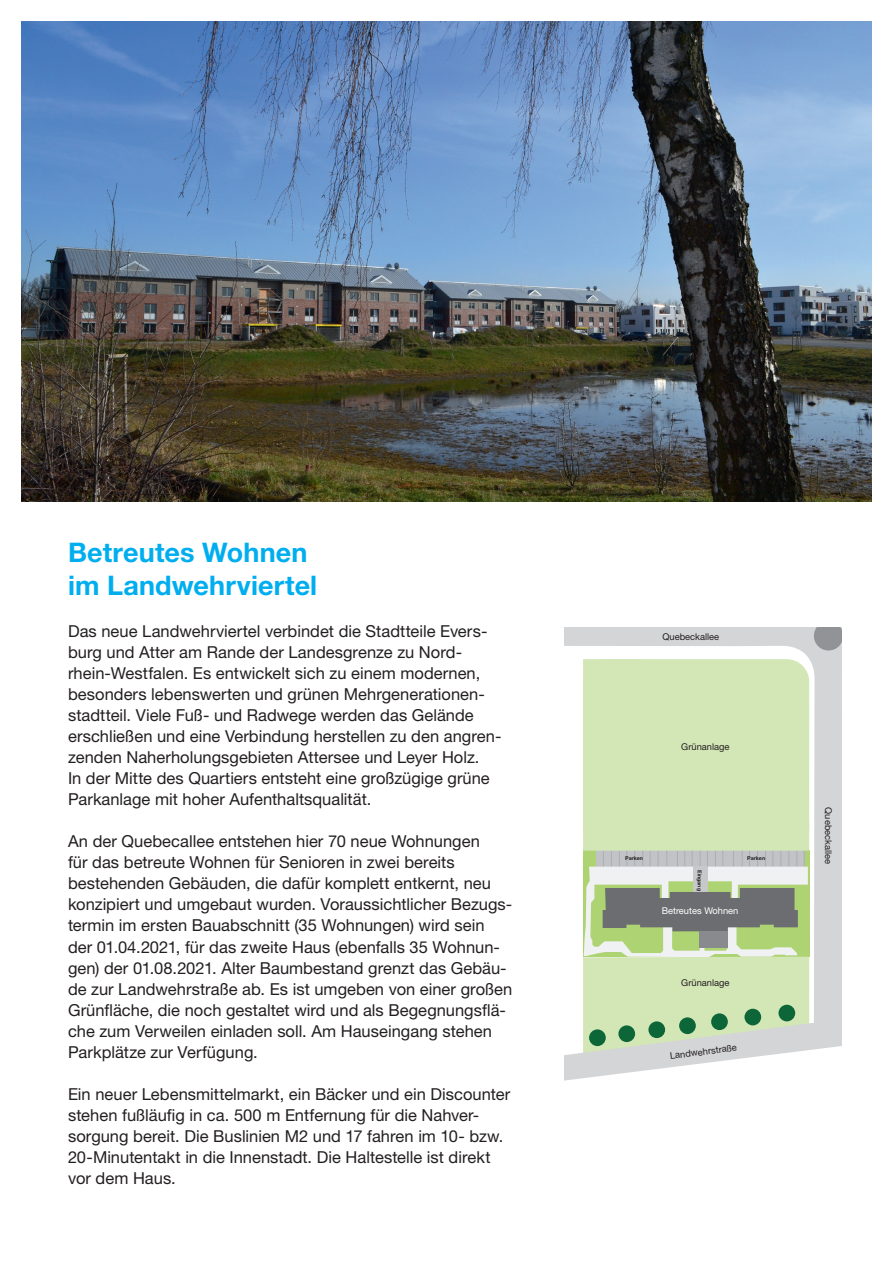
<style>
.page{position:relative;width:893px;height:1263px;background:#fff}
.page>*{position:absolute;margin:0;border:0;box-sizing:border-box;transform-origin:0 0}
.t1{font:700 27px/33px "Helvetica Neue LT Pro";letter-spacing:.005em;color:#00aeef}
.t2{font:16.5px/21px "Helvetica Neue LT Pro";color:#231f20}
.t3{font:9.3px "Helvetica Neue LT Pro";color:#231f20}
.t4{font:9.3px "Helvetica Neue LT Pro";color:#fff}
.t5{font:700 5.4px "Helvetica Neue LT Pro";color:#231f20}
</style>
<div class="page">
<img style="left:21px;top:21px;width:851px;height:480px">
<svg style="left:565px;top:627px;width:277px;height:32px;fill:#d4d5d7"></svg>
<svg style="left:814px;top:627px;width:28px;height:23px"></svg>
<svg style="left:565px;top:659px;width:277px;height:422px"></svg>
<div style="left:700px;top:931px;width:28px;height:17px;background:#888a8d"></div>
<h1 class="t1" style="left:68px;top:535px;width:251px">Betreutes Wohnen im Landwehrviertel</h1>
<p class="t2" style="left:68px;top:621px;width:435px">Das neue Landwehrviertel verbindet die Stadtteile Evers&shy;burg und Atter am Rande der Landesgrenze zu Nord&shy;rhein-Westfalen. Es entwickelt sich zu einem modernen, besonders lebenswerten und grünen Mehrgenerationen&shy;stadtteil. Viele Fuß- und Radwege werden das Gelände erschließen und eine Verbindung herstellen zu den angren&shy;zenden Naherholungsgebieten Attersee und Leyer Holz.<br>In der Mitte des Quartiers entsteht eine großzügige grüne Parkanlage mit hoher Aufenthaltsqualität.</p>
<p class="t2" style="left:68px;top:831px;width:446px">An der Quebecallee entstehen hier 70 neue Wohnungen<br>für das betreute Wohnen für Senioren in zwei bereits bestehenden Gebäuden, die dafür komplett entkernt, neu konzipiert und umgebaut wurden. Voraussichtlicher Bezugs&shy;termin im ersten Bauabschnitt (35 Wohnungen) wird sein der 01.04.2021, für das zweite Haus (ebenfalls 35 Wohnun&shy;gen) der 01.08.2021. Alter Baumbestand grenzt das Gebäu&shy;de zur Landwehrstraße ab. Es ist umgeben von einer großen Grünfläche, die noch gestaltet wird und als Begegnungsflä&shy;che zum Verweilen einladen soll. Am Hauseingang stehen Parkplätze zur Verfügung.</p>
<p class="t2" style="left:68px;top:1083px;width:444px">Ein neuer Lebensmittelmarkt, ein Bäcker und ein Discounter stehen fußläufig in ca. 500 m Entfernung für die Nahver&shy;sorgung bereit. Die Buslinien M2 und 17 fahren im 10- bzw.<br>20-Minutentakt in die Innenstadt. Die Haltestelle ist direkt vor dem Haus.</p>
<p class="t3" style="left:662px;top:631px;width:58px">Quebeckallee</p>
<p class="t3" style="left:681px;top:741px;width:50px">Grünanlage</p>
<p class="t5" style="left:625px;top:855px;width:19px">Parken</p>
<p class="t5" style="left:747px;top:855px;width:19px">Parken</p>
<p class="t5" style="left:703px;top:870px;width:22px;rotate:90deg">Eingang</p>
<p class="t4" style="left:662px;top:905px;width:78px">Betreutes Wohnen</p>
<p class="t3" style="left:681px;top:977px;width:50px">Grünanlage</p>
<p class="t3" style="left:669px;top:1050px;width:69px;rotate:-7deg">Landwehrstraße</p>
<p class="t3" style="left:834px;top:807px;width:58px;rotate:90deg">Quebeckallee</p>
</div>
